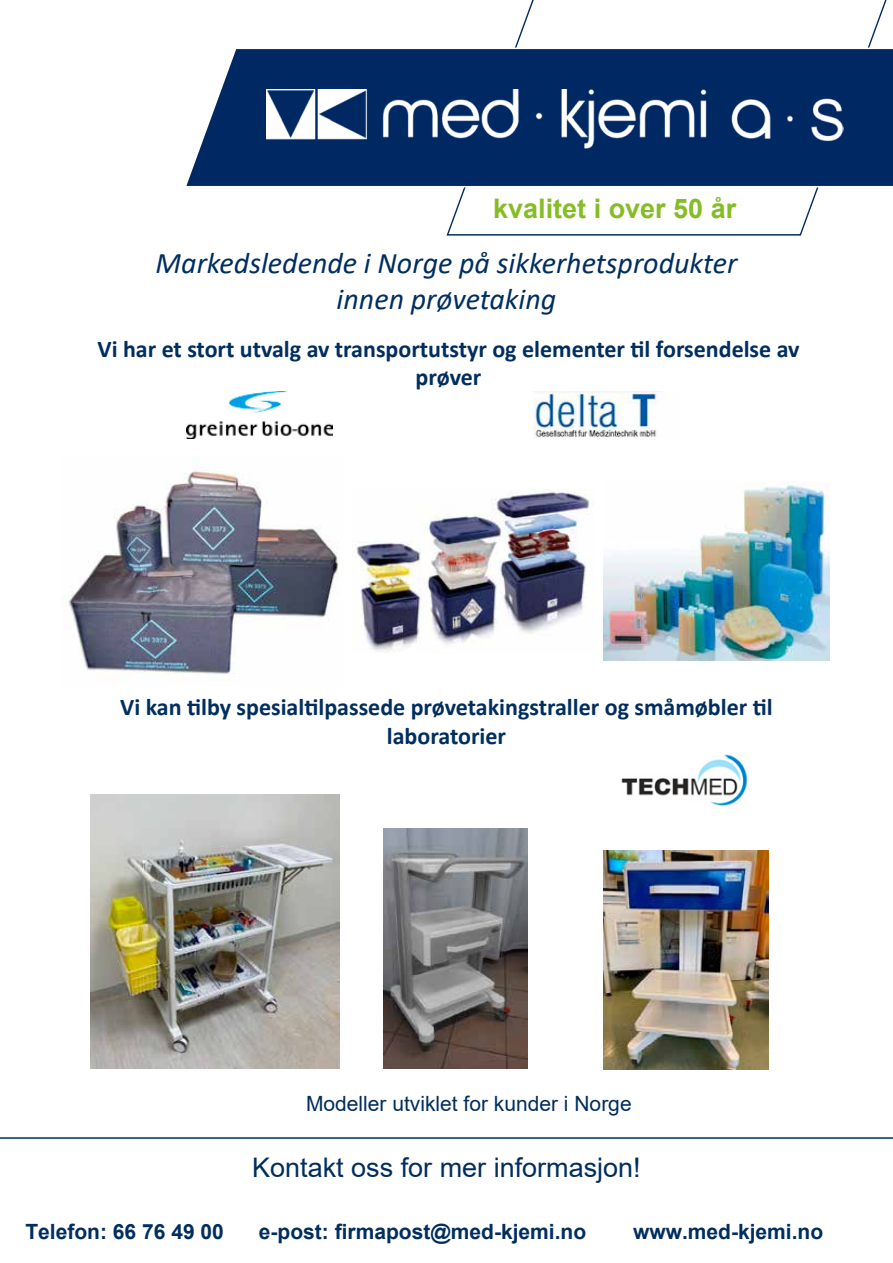
<style>
.page{position:relative;width:893px;height:1263px;background:#fff}
.page>*{position:absolute;margin:0;border:0;box-sizing:border-box;transform-origin:0 0}
.t1{font:italic 30px/36px "Calibri";color:#002e5f;text-align:center}
.t2{font:27px "Arial";color:#002e5f}
.t3{font:700 27px "Arial";color:#86bc25}
.t4{font:700 24px/28.8px "Calibri";color:#002e5f;text-align:center}
.t5{font:700 21px "Arial";color:#002e5f}
.t6{font:21px "Arial";color:#002e5f}
</style>
<div class="page">
<svg style="left:446px;top:0;width:441px;height:236px"></svg>
<svg style="left:186px;top:47px;width:707px;height:141px;background:#193d72"></svg>
<hr style="left:0;top:1137px;width:893px;height:2px;background:#002e5f">
<img style="left:266px;top:90px;width:577px;height:59px">
<img style="left:68px;top:456px;width:271px;height:218px">
<img style="left:534px;top:391px;width:130px;height:47px">
<img style="left:186px;top:391px;width:146px;height:48px">
<img style="left:604px;top:482px;width:225px;height:178px">
<img style="left:353px;top:489px;width:237px;height:163px">
<img style="left:91px;top:794px;width:249px;height:274px">
<img style="left:383px;top:828px;width:145px;height:240px">
<img style="left:604px;top:850px;width:164px;height:219px">
<img style="left:621px;top:754px;width:127px;height:52px">
<p class="t3" style="left:493px;top:190px;width:245px">kvalitet i over 50 år</p>
<p class="t1" style="left:156px;top:244px;width:583px">Markedsledende i Norge på sikkerhetsprodukter innen prøvetaking</p>
<p class="t4" style="left:97px;top:334px;width:704px">Vi har et stort utvalg av transportutstyr og elementer til forsendelse av prøver</p>
<p class="t4" style="left:120px;top:693px;width:654px">Vi kan tilby spesialtilpassede prøvetakingstraller og småmøbler til laboratorier</p>
<p class="t6" style="left:306px;top:1089px;width:327px">Modeller utviklet for kunder i Norge</p>
<p class="t2" style="left:252px;top:1149px;width:390px">Kontakt oss for mer informasjon!</p>
<p class="t5" style="left:25px;top:1216px;width:200px">Telefon: 66 76 49 00</p>
<p class="t5" style="left:259px;top:1216px;width:329px">e-post: firmapost@med-kjemi.no</p>
<p class="t5" style="left:633px;top:1216px;width:192px">www.med-kjemi.no</p>
</div>
